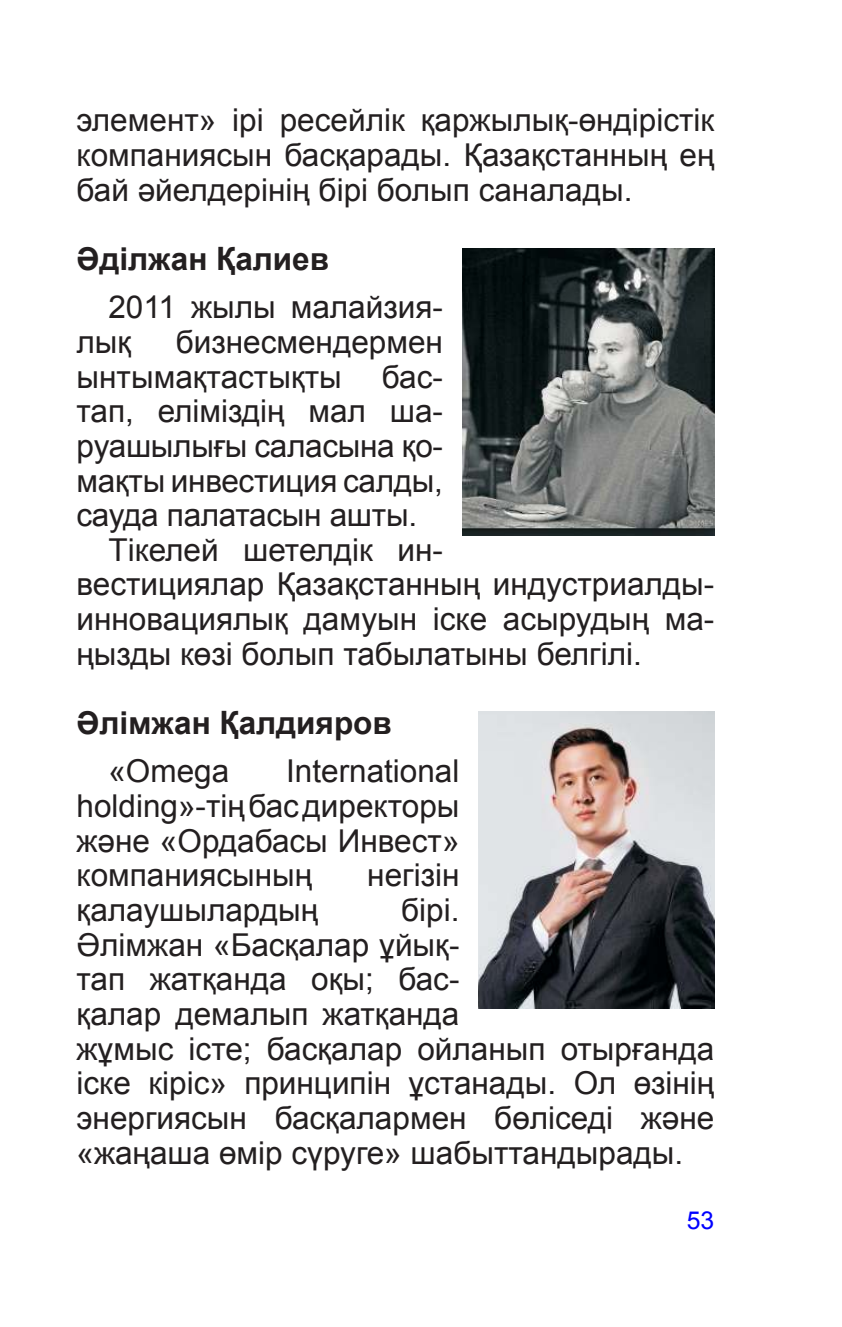
<style>
.page{position:relative;width:842px;height:1327px;background:#fff}
.page>*{position:absolute;margin:0;border:0;box-sizing:border-box;transform-origin:0 0}
.t1{font:31.5px/34.6px "Arial";color:#231f20}
.t2{font:700 31.5px "Arial";color:#231f20}
.t3{font:24.75px "Arial";color:#00f}
</style>
<div class="page">
<img style="left:462px;top:249px;width:252px;height:286px">
<img style="left:479px;top:712px;width:235px;height:296px">
<p class="t1" style="left:77px;top:103px;width:639px;text-align:justify">эле мент» ірі ресейлік қаржылық-өндірістік ком паниясын басқарады. Қазақстанның ең бай әйелдерінің бірі болып саналады.</p>
<p class="t2" style="left:77px;top:238px;width:254px">Әділжан Қалиев</p>
<p class="t1" style="left:77px;top:290px;width:368px;text-indent:32px">2011 жылы малай зия&shy;лық</p>
<p class="t1" style="left:77px;top:325px;width:368px;text-indent:99px">бизнес мен дер мен ынтымақ тас тықты</p>
<p class="t1" style="left:382px;top:359px;width:63px">бас -</p>
<p class="t1" style="left:77px;top:394px;width:368px">тап, еліміз дің мал ша-</p>
<p class="t1" style="left:77px;top:429px;width:368px">руа шы лығы са ла сына қо -</p>
<p class="t1" style="left:77px;top:463px;width:368px">мақты инвес тиция сал ды,</p>
<p class="t1" style="left:77px;top:498px;width:342px">сау да па латасын аш ты.</p>
<p class="t1" style="left:108px;top:533px;width:336px">Тікелей шетелдік ин-</p>
<p class="t1" style="left:77px;top:567px;width:639px">вес ти циялар Қазақ стан ның индуст риал ды-</p>
<p class="t1" style="left:77px;top:602px;width:639px">ин новациялық да муын іске асырудың ма-</p>
<p class="t1" style="left:77px;top:637px;width:567px">ңызды көзі болып табылатыны белгілі.</p>
<p class="t2" style="left:77px;top:702px;width:317px">Әлімжан Қалдияров</p>
<p class="t1" style="left:108px;top:754px;width:122px">«Omega</p>
<p class="t1" style="left:77px;top:754px;width:384px;text-align:justify;text-indent:210px">International hol ding»-тің бас дирек торы және «Ордабасы Инвест» компа ниясының</p>
<p class="t1" style="left:367px;top:858px;width:94px">не гізін</p>
<p class="t1" style="left:77px;top:893px;width:639px;text-indent:325px">бірі.<br>Әлім жан «Басқалар ұйық-<br>тап жатқанда оқы; бас-<br>қалар демалып жатқанда<br>жұмыс істе; басқалар ойланып отырғанда іске кіріс» принципін ұстанады. Ол өзінің энергиясын басқалармен бөліседі және «жаңаша өмір сүруге» шабыт тандырады.</p>
<p class="t1" style="left:77px;top:893px;width:243px">қа лаушы лардың</p>
<p class="t3" style="left:687px;top:1204px;width:29px">53</p>
</div>
